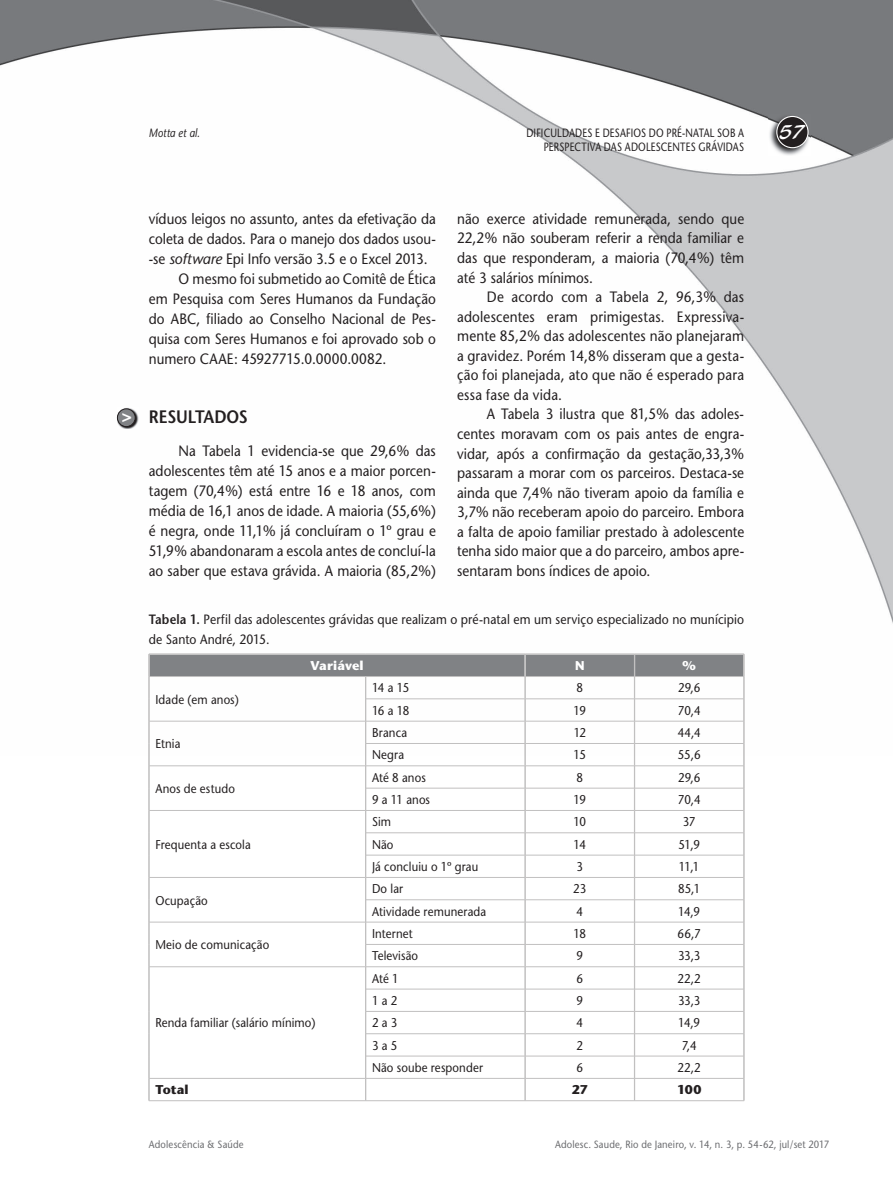
<style>
.page{position:relative;width:893px;height:1191px;background:#fff}
.page>*{position:absolute;margin:0;border:0;box-sizing:border-box;transform-origin:0 0}
.t1{font:21px "Blacklight D";color:#fff}
.t2{font:600 18px "Stone Sans";letter-spacing:-.005em;color:#231f20;scale:.9 1}
.t3{font:700 17.25px "Helvetica";color:#fff}
.t4{font:15px/19.5px "Stone Sans";color:#231f20;text-align:justify;scale:.9 1}
.t5{font:13.5px/19.5px "Stone Sans";letter-spacing:.005em;color:#231f20;scale:.9 1}
.t6{font:12.75px "Stone Sans";letter-spacing:.01em;color:#231f20;scale:.9 1}
.t7{font:700 12.75px "Stone Sans";letter-spacing:.01em;color:#fff}
.t8{font:700 12.75px "Stone Sans";color:#231f20}
.t9{font:12px "Stone Sans";letter-spacing:.02em;color:#231f20;scale:.8 1}
.t10{font:italic 12px "Stone Sans";letter-spacing:.01em;color:#231f20;scale:.85 1}
.t11{font:10.5px "Stone Sans";letter-spacing:.02em;color:#6c6d70;scale:.9 1}
.s1{font-style:italic}
.s2{font-weight:600}
</style>
<div class="page">
<img style="left:0;top:0;width:893px;height:755px">
<img style="left:769px;top:114px;width:41px;height:42px">
<div style="left:777px;top:116px;width:31px;height:32px;background:#231f20;border-radius:50%"></div>
<div style="left:776px;top:116px;width:33px;height:32px;border:1px solid #fff;border-radius:50%"></div>
<svg style="left:149px;top:654px;width:596px;height:446px"></svg>
<hr style="left:149px;top:1100px;width:217px;height:1px;background:#c1c0c0">
<hr style="left:366px;top:1100px;width:159px;height:1px;background:#c1c0c0">
<hr style="left:525px;top:1100px;width:110px;height:1px;background:#c1c0c0">
<hr style="left:635px;top:1100px;width:109px;height:1px;background:#c1c0c0">
<img style="left:117px;top:407px;width:21px;height:22px">
<div style="left:117px;top:409px;width:18px;height:17px;background:#808285;border-radius:50%"></div>
<div style="left:117px;top:408px;width:19px;height:19px;border:1px solid #231f20;border-radius:50%"></div>
<p class="t10" style="left:149px;top:125px;width:62px">Motta et al.</p>
<p class="t9" style="left:526px;top:125px;width:274px">DIFICULDADES E DESAFIOS DO PRÉ-NATAL SOB A</p>
<h1 class="t1" style="left:780px;top:119px;width:27px">57</h1>
<p class="t9" style="left:544px;top:140px;width:252px">PERSPECTIVA DAS ADOLESCENTES GRÁVIDAS</p>
<p class="t3" style="left:122px;top:406px;width:12px">&gt;</p>
<p class="t4" style="left:149px;top:209px;width:320px">víduos leigos no assunto, antes da efetivação da</p>
<p class="t4" style="left:149px;top:229px;width:320px">coleta de dados. Para o manejo dos dados usou-</p>
<p class="t4" style="left:149px;top:249px;width:311px">-se <span class="s1">software</span> Epi Info versão 3.5 e o Excel 2013.</p>
<p class="t4" style="left:179px;top:269px;width:287px">O mesmo foi submetido ao Comitê de Ética</p>
<p class="t4" style="left:149px;top:289px;width:320px">em Pesquisa com Seres Humanos da Fundação</p>
<p class="t4" style="left:149px;top:309px;width:320px">do ABC, filiado ao Conselho Nacional de Pes-</p>
<p class="t4" style="left:149px;top:329px;width:320px">quisa com Seres Humanos e foi aprovado sob o</p>
<p class="t4" style="left:149px;top:349px;width:265px">numero CAAE: 45927715.0.0000.0082.</p>
<p class="t4" style="left:457px;top:209px;width:320px">não exerce atividade remunerada, sendo que 22,2% não souberam referir a renda familiar e das que responderam, a maioria (70,4%) têm até 3 salários mínimos.</p>
<p class="t4" style="left:457px;top:287px;width:320px;text-indent:30px">De acordo com a Tabela 2, 96,3% das adolescentes eram primigestas. Expressiva&shy;mente 85,2% das adolescentes não planejaram a gravidez. Porém 14,8% disseram que a gesta&shy;ção foi planejada, ato que não é esperado para essa fase da vida.</p>
<p class="t4" style="left:457px;top:404px;width:320px;text-indent:30px">A Tabela 3 ilustra que 81,5% das adoles&shy;centes moravam com os pais antes de engra&shy;vidar, após a confirmação da gestação,33,3% passaram a morar com os parceiros. Destaca-se ainda que 7,4% não tiveram apoio da família e 3,7% não receberam apoio do parceiro. Embora a falta de apoio familiar prestado à adolescente tenha sido maior que a do parceiro, ambos apre&shy;sentaram bons índices de apoio.</p>
<p class="t5" style="left:149px;top:610px;width:663px"><span class="s2">Tabela 1.</span> Perfil das adolescentes grávidas que realizam o pré-natal em um serviço especializado no munícipio de Santo André, 2015.</p>
<p class="t7" style="left:311px;top:658px;width:55px">Variável</p>
<p class="t7" style="left:575px;top:658px;width:11px">N</p>
<p class="t7" style="left:682px;top:658px;width:15px">%</p>
<p class="t6" style="left:155px;top:691px;width:94px">Idade (em anos)</p>
<p class="t2" style="left:149px;top:406px;width:112px">RESULTADOS</p>
<p class="t4" style="left:149px;top:441px;width:320px;line-height:20px;text-indent:30px">Na Tabela 1 evidencia-se que 29,6% das adolescentes têm até 15 anos e a maior porcen&shy;tagem (70,4%) está entre 16 e 18 anos, com média de 16,1 anos de idade. A maioria (55,6%) é negra, onde 11,1% já concluíram o 1º grau e 51,9% abandonaram a escola antes de concluí-la ao saber que estava grávida. A maioria (85,2%)</p>
<p class="t6" style="left:372px;top:680px;width:43px">14 a 15</p>
<p class="t6" style="left:577px;top:680px;width:9px">8</p>
<p class="t6" style="left:678px;top:680px;width:26px">29,6</p>
<p class="t6" style="left:372px;top:702px;width:43px">16 a 18</p>
<p class="t6" style="left:574px;top:702px;width:15px">19</p>
<p class="t6" style="left:678px;top:702px;width:27px">70,4</p>
<p class="t6" style="left:155px;top:736px;width:29px">Etnia</p>
<p class="t6" style="left:155px;top:781px;width:90px">Anos de estudo</p>
<p class="t6" style="left:155px;top:836px;width:107px">Frequenta a escola</p>
<p class="t6" style="left:155px;top:892px;width:60px">Ocupação</p>
<p class="t6" style="left:155px;top:937px;width:128px">Meio de comunicação</p>
<p class="t6" style="left:155px;top:1015px;width:180px">Renda familiar (salário mínimo)</p>
<p class="t6" style="left:372px;top:725px;width:40px">Branca</p>
<p class="t6" style="left:574px;top:725px;width:15px">12</p>
<p class="t6" style="left:678px;top:725px;width:27px">44,4</p>
<p class="t6" style="left:372px;top:747px;width:37px">Negra</p>
<p class="t6" style="left:574px;top:747px;width:15px">15</p>
<p class="t6" style="left:678px;top:747px;width:27px">55,6</p>
<p class="t6" style="left:372px;top:769px;width:61px">Até 8 anos</p>
<p class="t6" style="left:577px;top:769px;width:9px">8</p>
<p class="t6" style="left:678px;top:769px;width:26px">29,6</p>
<p class="t6" style="left:372px;top:792px;width:66px">9 a 11 anos</p>
<p class="t6" style="left:574px;top:792px;width:15px">19</p>
<p class="t6" style="left:678px;top:792px;width:27px">70,4</p>
<p class="t6" style="left:372px;top:814px;width:23px">Sim</p>
<p class="t6" style="left:573px;top:814px;width:16px">10</p>
<p class="t6" style="left:683px;top:814px;width:16px">37</p>
<p class="t6" style="left:372px;top:836px;width:25px">Não</p>
<p class="t6" style="left:574px;top:836px;width:15px">14</p>
<p class="t6" style="left:678px;top:836px;width:26px">51,9</p>
<p class="t6" style="left:372px;top:859px;width:120px">Já concluiu o 1º grau</p>
<p class="t6" style="left:576px;top:859px;width:9px">3</p>
<p class="t6" style="left:679px;top:859px;width:24px">11,1</p>
<p class="t6" style="left:372px;top:881px;width:36px">Do lar</p>
<p class="t6" style="left:573px;top:881px;width:16px">23</p>
<p class="t6" style="left:678px;top:881px;width:26px">85,1</p>
<p class="t6" style="left:372px;top:903px;width:128px">Atividade remunerada</p>
<p class="t6" style="left:576px;top:903px;width:9px">4</p>
<p class="t6" style="left:678px;top:903px;width:26px">14,9</p>
<p class="t6" style="left:372px;top:926px;width:47px">Internet</p>
<p class="t6" style="left:573px;top:926px;width:15px">18</p>
<p class="t6" style="left:678px;top:926px;width:27px">66,7</p>
<p class="t6" style="left:372px;top:948px;width:53px">Televisão</p>
<p class="t6" style="left:576px;top:948px;width:9px">9</p>
<p class="t6" style="left:678px;top:948px;width:26px">33,3</p>
<p class="t6" style="left:372px;top:970px;width:31px">Até 1</p>
<p class="t6" style="left:576px;top:970px;width:9px">6</p>
<p class="t6" style="left:677px;top:970px;width:27px">22,2</p>
<p class="t6" style="left:372px;top:993px;width:30px">1 a 2</p>
<p class="t6" style="left:576px;top:993px;width:9px">9</p>
<p class="t6" style="left:678px;top:993px;width:26px">33,3</p>
<p class="t6" style="left:372px;top:1015px;width:30px">2 a 3</p>
<p class="t6" style="left:576px;top:1015px;width:9px">4</p>
<p class="t6" style="left:678px;top:1015px;width:26px">14,9</p>
<p class="t6" style="left:372px;top:1037px;width:30px">3 a 5</p>
<p class="t6" style="left:576px;top:1037px;width:9px">2</p>
<p class="t6" style="left:682px;top:1037px;width:18px">7,4</p>
<p class="t6" style="left:372px;top:1060px;width:125px">Não soube responder</p>
<p class="t6" style="left:576px;top:1060px;width:9px">6</p>
<p class="t6" style="left:677px;top:1060px;width:27px">22,2</p>
<p class="t8" style="left:155px;top:1082px;width:35px">Total</p>
<p class="t8" style="left:572px;top:1082px;width:18px">27</p>
<p class="t8" style="left:677px;top:1082px;width:26px">100</p>
<p class="t11" style="left:149px;top:1137px;width:107px">Adolescência &amp; Saúde</p>
<p class="t11" style="left:555px;top:1137px;width:306px">Adolesc. Saude, Rio de Janeiro, v. 14, n. 3, p. 54-62, jul/set 2017</p>
</div>
